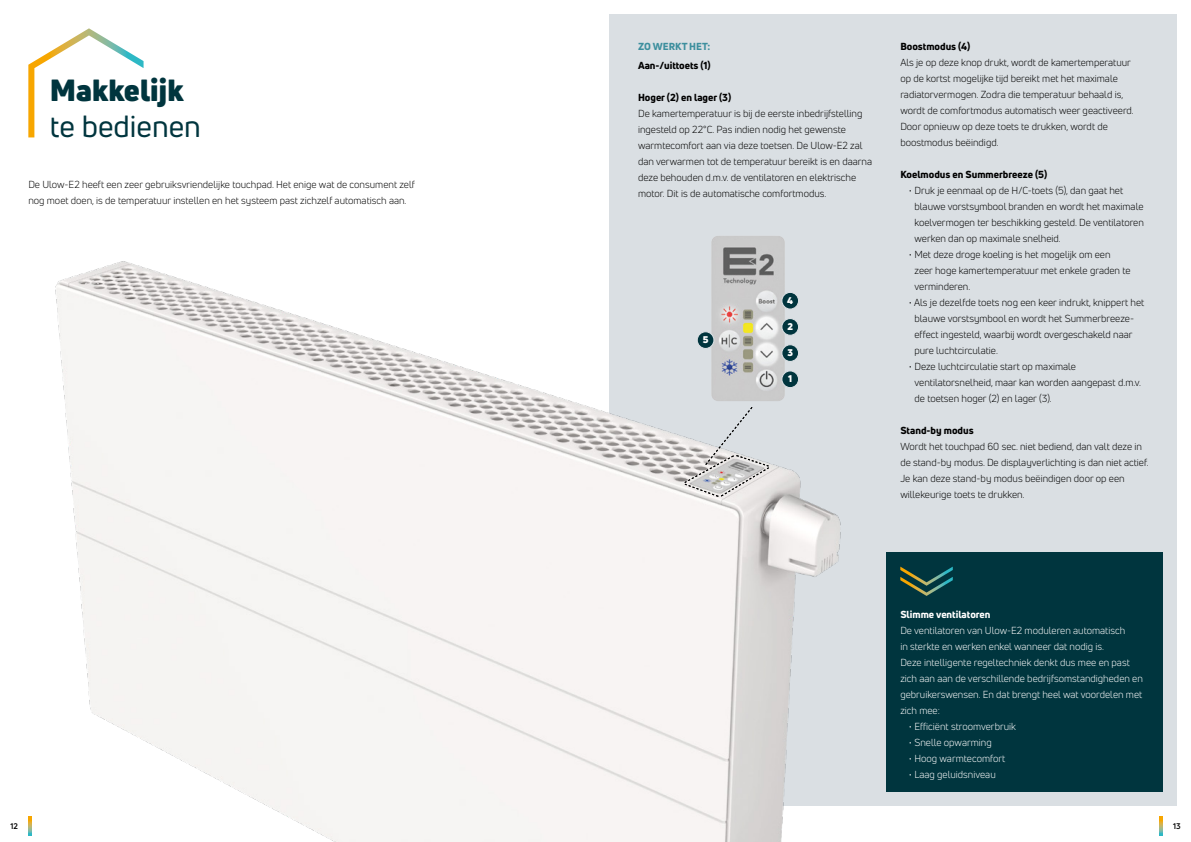
<style>
.page{position:relative;width:1191px;height:842px;background:#fff}
.page>*{position:absolute;margin:0;border:0;box-sizing:border-box;transform-origin:0 0}
.t1{font:30px "Uni Neue";color:#00353e}
.t2{font:900 30px "Uni Neue";color:#00353e}
.t3{font:10px/16px "Uni Neue";color:#000}
.t4{font:10px/16px "Uni Neue";color:#fff}
.t5{font:800 10px "Uni Neue";color:#000}
.t6{font:800 10px "Uni Neue";color:#fff}
.t7{font:800 10px "Uni Neue";color:#3d8f9e}
.t8{font:900 9.5px "Uni Neue";color:#fff}
.t9{font:700 8px "Uni Neue";color:#000}
</style>
<div class="page">
<div style="left:609px;top:14px;width:567px;height:792px;background:#dadfe3"></div>
<div style="left:886px;top:552px;width:276px;height:240px;background:#00353e"></div>
<img style="left:28px;top:261px;width:813px;height:581px">
<img style="left:711px;top:236px;width:74px;height:165px">
<div style="left:782px;top:371px;width:16px;height:17px;background:#00353e;border-radius:50%"></div>
<div style="left:781px;top:370px;width:18px;height:18px;border:1px solid #dadfe3;border-radius:50%"></div>
<div style="left:782px;top:345px;width:16px;height:16px;background:#00353e;border-radius:50%"></div>
<div style="left:781px;top:344px;width:18px;height:18px;border:1px solid #dadfe3;border-radius:50%"></div>
<div style="left:697px;top:332px;width:17px;height:16px;background:#00353e;border-radius:50%"></div>
<div style="left:696px;top:331px;width:18px;height:18px;border:1px solid #dadfe3;border-radius:50%"></div>
<div style="left:782px;top:319px;width:16px;height:16px;background:#00353e;border-radius:50%"></div>
<div style="left:781px;top:318px;width:18px;height:18px;border:1px solid #dadfe3;border-radius:50%"></div>
<div style="left:782px;top:292px;width:16px;height:17px;background:#00353e;border-radius:50%"></div>
<div style="left:781px;top:292px;width:18px;height:18px;border:1px solid #dadfe3;border-radius:50%"></div>
<svg style="left:684px;top:407px;width:85px;height:90px"></svg>
<svg style="left:28px;top:28px;width:116px;height:109px"></svg>
<svg style="left:900px;top:567px;width:52px;height:29px"></svg>
<svg style="left:28px;top:817px;width:3px;height:19px"></svg>
<svg style="left:1159px;top:817px;width:3px;height:19px"></svg>
<h1 class="t2" style="left:50px;top:70px;width:135px">Makkelijk</h1>
<h1 class="t1" style="left:50px;top:108px;width:152px">te bedienen</h1>
<p class="t3" style="left:28px;top:176px;width:388px">De Ulow-E2 heeft een zeer gebruiksvriendelijke touchpad. Het enige wat de consument zelf nog moet doen, is de temperatuur instellen en het systeem past zichzelf automatisch aan.</p>
<p class="t7" style="left:638px;top:40px;width:74px">ZO WERKT HET:</p>
<p class="t5" style="left:638px;top:58px;width:74px">Aan-/uittoets (1)</p>
<p class="t5" style="left:638px;top:90px;width:95px">Hoger (2) en lager (3)</p>
<p class="t3" style="left:638px;top:105px;width:236px">De kamertemperatuur is bij de eerste inbedrijfstelling ingesteld op 22°C. Pas indien nodig het gewenste warmtecomfort aan via deze toetsen. De Ulow-E2 zal dan verwarmen tot de temperatuur bereikt is en daarna deze behouden d.m.v. de ventilatoren en elektrische motor. Dit is de automatische comfortmodus.</p>
<p class="t8" style="left:787px;top:294px;width:7px">4</p>
<p class="t8" style="left:702px;top:333px;width:7px">5</p>
<p class="t8" style="left:787px;top:320px;width:7px">2</p>
<p class="t8" style="left:787px;top:346px;width:7px">3</p>
<p class="t8" style="left:788px;top:372px;width:6px">1</p>
<p class="t5" style="left:900px;top:40px;width:71px">Boostmodus (4)</p>
<p class="t3" style="left:900px;top:54px;width:235px">Als je op deze knop drukt, wordt de kamertemperatuur op de kortst mogelijke tijd bereikt met het maximale radiatorvermogen. Zodra die temperatuur behaald is, wordt de comfortmodus automatisch weer geactiveerd.<br>Door opnieuw op deze toets te drukken, wordt de boostmodus beëindigd.</p>
<p class="t5" style="left:900px;top:168px;width:148px">Koelmodus en Summerbreeze (5)</p>
<p class="t3" style="left:914px;top:182px;width:231px;text-indent:-6px">• Druk je eenmaal op de H/C-toets (5), dan gaat het blauwe vorstsymbool branden en wordt het maximale koelvermogen ter beschikking gesteld. De ventilatoren werken dan op maximale snelheid.</p>
<p class="t3" style="left:914px;top:246px;width:217px;text-indent:-6px">• Met deze droge koeling is het mogelijk om een zeer hoge kamertemperatuur met enkele graden te verminderen.</p>
<p class="t3" style="left:914px;top:294px;width:231px;text-indent:-6px">• Als je dezelfde toets nog een keer indrukt, knippert het blauwe vorstsymbool en wordt het Summerbreeze&shy;effect ingesteld, waarbij wordt overgeschakeld naar pure luchtcirculatie.</p>
<p class="t3" style="left:914px;top:358px;width:228px;text-indent:-6px">• Deze luchtcirculatie start op maximale ventilatorsnelheid, maar kan worden aangepast d.m.v. de toetsen hoger (2) en lager (3).</p>
<p class="t5" style="left:900px;top:424px;width:75px">Stand-by modus</p>
<p class="t3" style="left:900px;top:438px;width:250px">Wordt het touchpad 60 sec. niet bediend, dan valt deze in de stand-by modus. De displayverlichting is dan niet actief.<br>Je kan deze stand-by modus beëindigen door op een willekeurige toets te drukken.</p>
<p class="t6" style="left:900px;top:607px;width:92px">Slimme ventilatoren</p>
<p class="t4" style="left:900px;top:622px;width:244px">De ventilatoren van Ulow-E2 moduleren automatisch<br>in sterkte en werken enkel wanneer dat nodig is.<br>Deze intelligente regeltechniek denkt dus mee en past zich aan aan de verschillende bedrijfsomstandigheden en gebruikerswensen. En dat brengt heel wat voordelen met zich mee:</p>
<p class="t4" style="left:908px;top:718px;width:109px">• Efficiënt stroomverbruik</p>
<p class="t4" style="left:908px;top:734px;width:84px">• Snelle opwarming</p>
<p class="t4" style="left:908px;top:750px;width:98px">• Hoog warmtecomfort</p>
<p class="t4" style="left:908px;top:766px;width:88px">• Laag geluidsniveau</p>
<p class="t9" style="left:10px;top:821px;width:9px">12</p>
<p class="t9" style="left:1173px;top:821px;width:9px">13</p>
</div>
